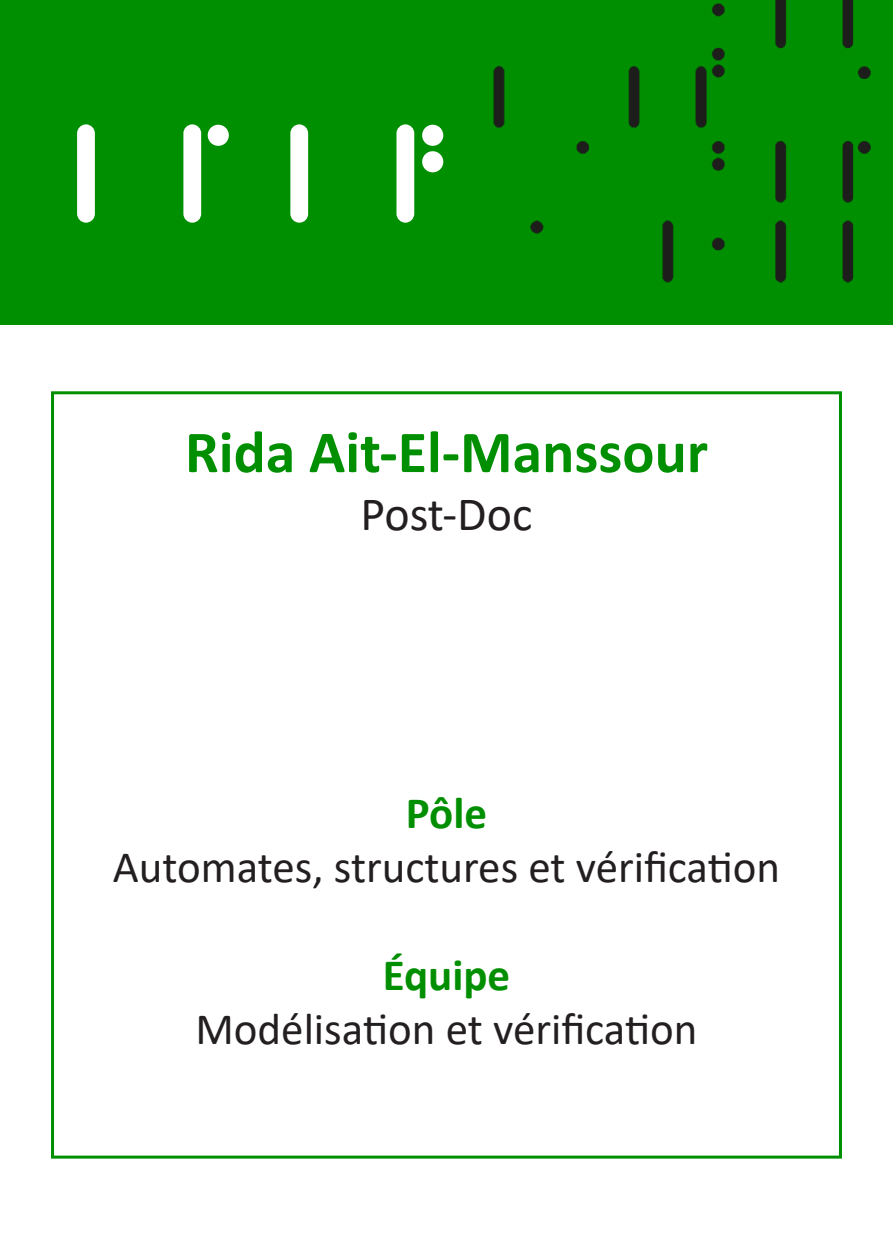
<style>
.page{position:relative;width:893px;height:1259px;background:#fff}
.page>*{position:absolute;margin:0;border:0;box-sizing:border-box;transform-origin:0 0}
.t1{font:700 60px "Calibri";color:#008f00}
.t2{font:48px "Calibri";color:#231f20}
.t3{font:45px "Calibri";color:#231f20}
.t4{font:700 45px "Calibri";color:#008f00}
</style>
<div class="page">
<div style="left:51px;top:391px;width:791px;height:767px;border:3px solid #008f00"></div>
<div style="left:0;top:0;width:893px;height:325px;background:#008f00"></div>
<svg style="left:77px;top:124px;width:337px;height:99px"></svg>
<div style="left:208px;top:125px;width:21px;height:21px;background:#fff;border-radius:50%"></div>
<div style="left:422px;top:125px;width:21px;height:21px;background:#fff;border-radius:50%"></div>
<div style="left:422px;top:151px;width:21px;height:21px;background:#fff;border-radius:50%"></div>
<img style="left:493px;top:0;width:378px;height:283px">
<p class="t1" style="left:185px;top:410px;width:525px">Rida Ait-El-Manssour</p>
<p class="t2" style="left:361px;top:480px;width:173px">Post-Doc</p>
<p class="t4" style="left:406px;top:781px;width:83px">Pôle</p>
<p class="t3" style="left:113px;top:836px;width:669px">Automates, structures et vérification</p>
<p class="t4" style="left:383px;top:943px;width:129px">Équipe</p>
<p class="t3" style="left:195px;top:998px;width:503px">Modélisation et vérification</p>
</div>
